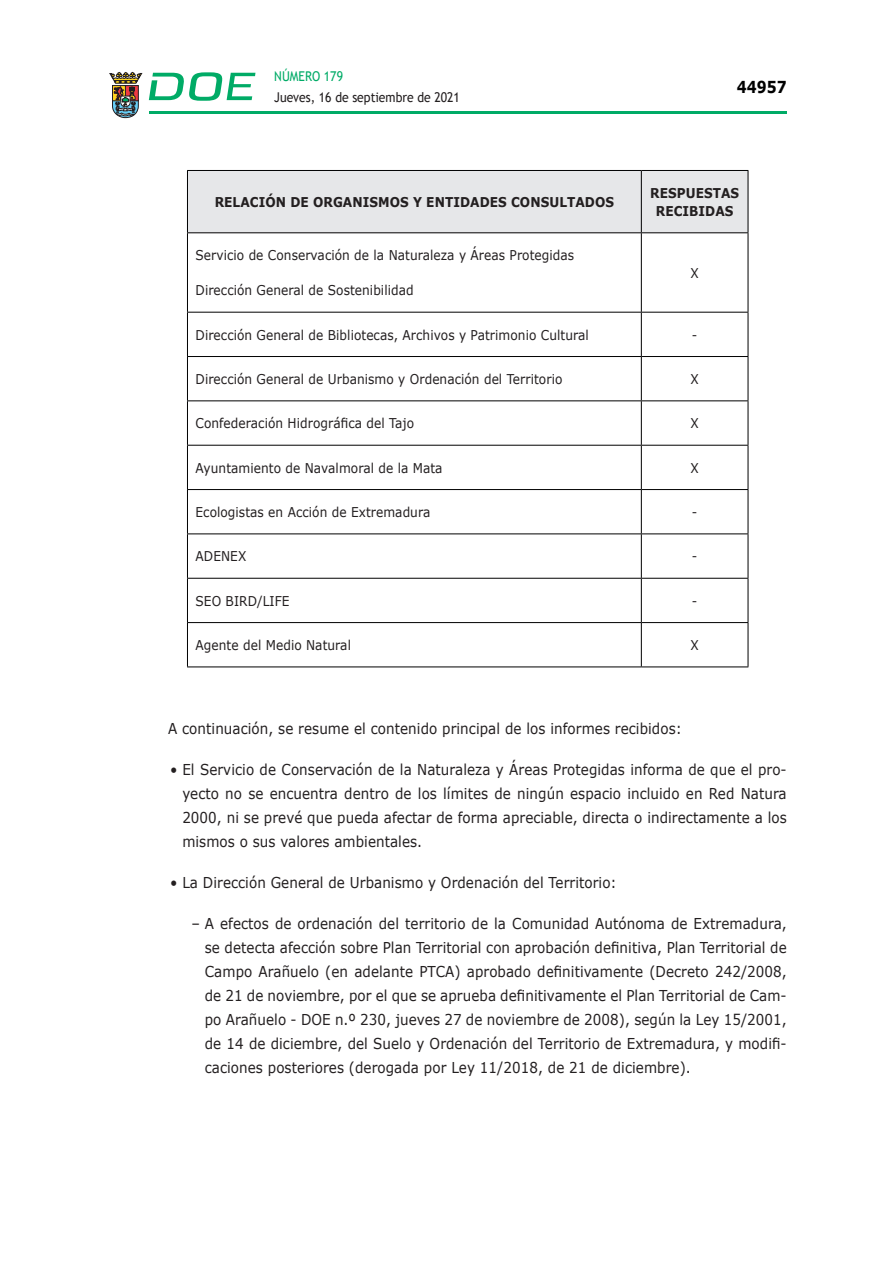
<style>
.page{position:relative;width:893px;height:1263px;background:#fff}
.page>*{position:absolute;margin:0;border:0;box-sizing:border-box;transform-origin:0 0}
.t1{font:700 16.5px "Verdana";color:#000;scale:.85 1}
.CUERPO_DE_TEXTO{font:15px/24px "Verdana";letter-spacing:.005em;color:#231f20;text-align:justify;scale:.9 1}
.CUERPO_DE_TEXTO-2{font:13.5px "Verdana";letter-spacing:.005em;color:#231f20;scale:.9 1}
.CUERPO_DE_TEXTO-3{font:700 13.5px/18px "Verdana";letter-spacing:.005em;color:#231f20;text-align:center;scale:.9 1}
.t2{font:13.5px "Trebuchet MS";color:#231f20;scale:.9 1}
.t3{font:13.5px "Trebuchet MS";color:#00ab67;scale:.9 1}
</style>
<div class="page">
<hr style="left:149px;top:111px;width:638px;height:3px;background:#00ab66">
<svg style="left:109px;top:72px;width:33px;height:46px"></svg>
<svg style="left:149px;top:72px;width:106px;height:29px"></svg>
<div style="left:188px;top:171px;width:560px;height:61px;background:#e6e7e9"></div>
<hr style="left:748px;top:171px;width:1px;height:61px;background:#000001">
<hr style="left:748px;top:233px;width:1px;height:79px;background:#000001">
<hr style="left:748px;top:313px;width:1px;height:43px;background:#000001">
<hr style="left:748px;top:357px;width:1px;height:43px;background:#000001">
<hr style="left:748px;top:401px;width:1px;height:44px;background:#000001">
<hr style="left:748px;top:446px;width:1px;height:43px;background:#000001">
<hr style="left:748px;top:490px;width:1px;height:43px;background:#000001">
<hr style="left:748px;top:534px;width:1px;height:44px;background:#000001">
<hr style="left:748px;top:579px;width:1px;height:43px;background:#000001">
<hr style="left:187px;top:170px;width:454px;height:1px;background:#000001">
<hr style="left:641px;top:170px;width:107px;height:1px;background:#000001">
<hr style="left:187px;top:232px;width:454px;height:1px;background:#000001">
<hr style="left:641px;top:232px;width:107px;height:1px;background:#000001">
<hr style="left:187px;top:312px;width:454px;height:1px;background:#000001">
<hr style="left:641px;top:312px;width:107px;height:1px;background:#000001">
<hr style="left:187px;top:356px;width:454px;height:1px;background:#000001">
<hr style="left:641px;top:356px;width:107px;height:1px;background:#000001">
<hr style="left:187px;top:400px;width:454px;height:1px;background:#000001">
<hr style="left:641px;top:400px;width:107px;height:1px;background:#000001">
<hr style="left:187px;top:445px;width:454px;height:1px;background:#000001">
<hr style="left:641px;top:445px;width:107px;height:1px;background:#000001">
<hr style="left:187px;top:489px;width:454px;height:1px;background:#000001">
<hr style="left:641px;top:489px;width:107px;height:1px;background:#000001">
<hr style="left:187px;top:533px;width:454px;height:1px;background:#000001">
<hr style="left:641px;top:533px;width:107px;height:1px;background:#000001">
<hr style="left:187px;top:578px;width:454px;height:1px;background:#000001">
<hr style="left:641px;top:578px;width:107px;height:1px;background:#000001">
<hr style="left:187px;top:622px;width:454px;height:1px;background:#000001">
<hr style="left:641px;top:622px;width:107px;height:1px;background:#000001">
<hr style="left:187px;top:666px;width:454px;height:1px;background:#000001">
<hr style="left:641px;top:666px;width:107px;height:1px;background:#000001">
<hr style="left:187px;top:171px;width:1px;height:61px;background:#000001">
<hr style="left:641px;top:171px;width:1px;height:61px;background:#000001">
<hr style="left:187px;top:233px;width:1px;height:79px;background:#000001">
<hr style="left:641px;top:233px;width:1px;height:79px;background:#000001">
<hr style="left:187px;top:313px;width:1px;height:43px;background:#000001">
<hr style="left:641px;top:313px;width:1px;height:43px;background:#000001">
<hr style="left:187px;top:357px;width:1px;height:43px;background:#000001">
<hr style="left:641px;top:357px;width:1px;height:43px;background:#000001">
<hr style="left:187px;top:401px;width:1px;height:44px;background:#000001">
<hr style="left:641px;top:401px;width:1px;height:44px;background:#000001">
<hr style="left:187px;top:446px;width:1px;height:43px;background:#000001">
<hr style="left:641px;top:446px;width:1px;height:43px;background:#000001">
<hr style="left:187px;top:490px;width:1px;height:43px;background:#000001">
<hr style="left:641px;top:490px;width:1px;height:43px;background:#000001">
<hr style="left:187px;top:534px;width:1px;height:44px;background:#000001">
<hr style="left:641px;top:534px;width:1px;height:44px;background:#000001">
<hr style="left:187px;top:579px;width:1px;height:43px;background:#000001">
<hr style="left:641px;top:579px;width:1px;height:43px;background:#000001">
<hr style="left:187px;top:623px;width:1px;height:43px;background:#000001">
<hr style="left:641px;top:623px;width:1px;height:43px;background:#000001">
<hr style="left:748px;top:623px;width:1px;height:43px;background:#000001">
<p class="t3" style="left:274px;top:67px;width:78px">NÚMERO 179</p>
<p class="t2" style="left:274px;top:88px;width:208px">Jueves, 16 de septiembre de 2021</p>
<p class="t1" style="left:737px;top:75px;width:60px">44957</p>
<p class="CUERPO_DE_TEXTO-3" style="left:215px;top:193px;width:445px">RELACIÓN DE ORGANISMOS Y ENTIDADES CONSULTADOS</p>
<p class="CUERPO_DE_TEXTO-3" style="left:650px;top:184px;width:100px">RESPUESTAS<br>RECIBIDAS</p>
<p class="CUERPO_DE_TEXTO-2" style="left:196px;top:246px;width:422px">Servicio de Conservación de la Naturaleza y Áreas Protegidas</p>
<p class="CUERPO_DE_TEXTO-2" style="left:196px;top:281px;width:244px">Dirección General de Sostenibilidad</p>
<p class="CUERPO_DE_TEXTO-2" style="left:690px;top:263px;width:11px">X</p>
<p class="CUERPO_DE_TEXTO-2" style="left:196px;top:325px;width:438px">Dirección General de Bibliotecas, Archivos y Patrimonio Cultural</p>
<p class="CUERPO_DE_TEXTO-2" style="left:692px;top:325px;width:8px">-</p>
<p class="CUERPO_DE_TEXTO-2" style="left:196px;top:370px;width:409px">Dirección General de Urbanismo y Ordenación del Territorio</p>
<p class="CUERPO_DE_TEXTO-2" style="left:690px;top:370px;width:11px">X</p>
<p class="CUERPO_DE_TEXTO-2" style="left:196px;top:414px;width:244px">Confederación Hidrográfica del Tajo</p>
<p class="CUERPO_DE_TEXTO-2" style="left:690px;top:414px;width:11px">X</p>
<p class="CUERPO_DE_TEXTO-2" style="left:196px;top:458px;width:276px">Ayuntamiento de Navalmoral de la Mata</p>
<p class="CUERPO_DE_TEXTO-2" style="left:690px;top:458px;width:11px">X</p>
<p class="CUERPO_DE_TEXTO-2" style="left:196px;top:503px;width:262px">Ecologistas en Acción de Extremadura</p>
<p class="CUERPO_DE_TEXTO-2" style="left:692px;top:503px;width:8px">-</p>
<p class="CUERPO_DE_TEXTO-2" style="left:196px;top:547px;width:58px">ADENEX</p>
<p class="CUERPO_DE_TEXTO-2" style="left:692px;top:547px;width:8px">-</p>
<p class="CUERPO_DE_TEXTO-2" style="left:196px;top:591px;width:106px">SEO BIRD/LIFE</p>
<p class="CUERPO_DE_TEXTO-2" style="left:692px;top:591px;width:8px">-</p>
<p class="CUERPO_DE_TEXTO-2" style="left:196px;top:636px;width:174px">Agente del Medio Natural</p>
<p class="CUERPO_DE_TEXTO-2" style="left:690px;top:636px;width:11px">X</p>
<p class="CUERPO_DE_TEXTO" style="left:168px;top:716px;width:572px">A continuación, se resume el contenido principal de los informes recibidos:</p>
<p class="CUERPO_DE_TEXTO" style="left:182px;top:757px;width:673px;text-indent:-12px">• El Servicio de Conservación de la Naturaleza y Áreas Protegidas informa de que el pro&shy;yecto no se encuentra dentro de los límites de ningún espacio incluido en Red Natura 2000, ni se prevé que pueda afectar de forma apreciable, directa o indirectamente a los mismos o sus valores ambientales.</p>
<p class="CUERPO_DE_TEXTO" style="left:170px;top:870px;width:498px">• La Dirección General de Urbanismo y Ordenación del Territorio:</p>
<p class="CUERPO_DE_TEXTO" style="left:205px;top:911px;width:648px;text-indent:-13px">– A efectos de ordenación del territorio de la Comunidad Autónoma de Extremadura, se detecta afección sobre Plan Territorial con aprobación definitiva, Plan Territorial de Campo Arañuelo (en adelante PTCA) aprobado definitivamente (Decreto 242/2008, de 21 de noviembre, por el que se aprueba definitivamente el Plan Territorial de Cam&shy;po Arañuelo - DOE n.º 230, jueves 27 de noviembre de 2008), según la Ley 15/2001, de 14 de diciembre, del Suelo y Ordenación del Territorio de Extremadura, y modifi&shy;caciones posteriores (derogada por Ley 11/2018, de 21 de diciembre).</p>
</div>
